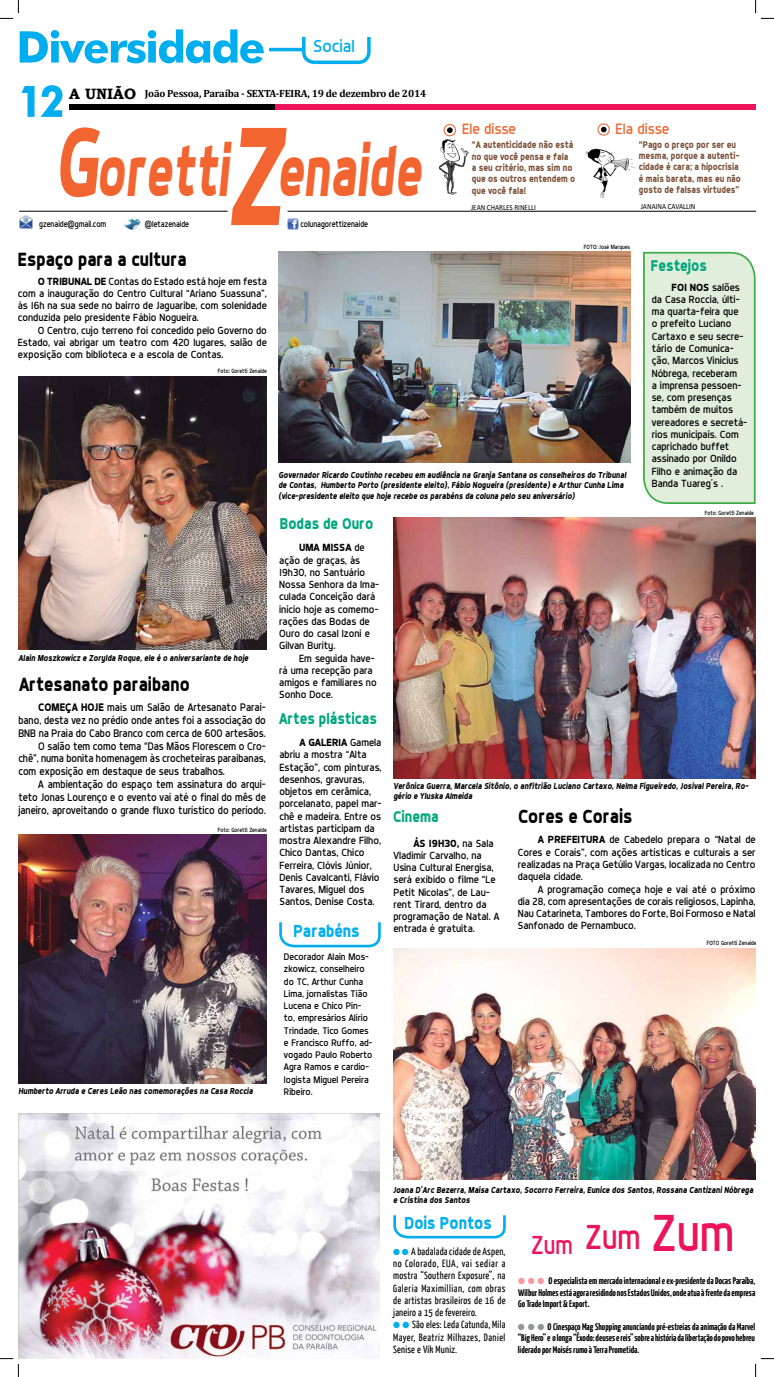
<style>
.page{position:relative;width:774px;height:1377px;background:#fff}
.page>*{position:absolute;margin:0;border:0;box-sizing:border-box;transform-origin:0 0}
.t1{font:italic 700 70.79px "Dyno";color:#f26531;scale:.7 1}
.t2{font:26.25px "Dyno";color:#ed145b;scale:.9 1}
.t3{font:700 19.25px "Dyno";color:#000;scale:.9 1}
.t4{font:700 17.5px "Dyno";color:#00aeef;scale:.9 1}
.t5{font:17.5px "Dyno";color:#00aeef}
.t6{font:700 15.75px "Dyno";color:#00a77e;scale:.9 1}
.t7{font:15.05px "Dyno";color:#f26531}
.t8{font:11.03px "Dyno";color:#000;scale:.95 1}
.t9{font:10.5px/12.2px "Dyno";color:#000}
.t10{font:10.5px/12.2px "Yanone Kaffeesatz";letter-spacing:.025em;color:#000;text-align:justify}
.t11{font:700 10.5px "Cambria";letter-spacing:-.02em;color:#000}
.t12{font:700 9.62px/11.5px "Yanone Kaffeesatz";color:#000;text-align:justify}
.t13{font:9.62px/12.2px "Dyno";color:#000}
.t14{font:700 9.62px/11.4px "Dyno";color:#7e543c;scale:.9 1}
.t15{font:italic 700 8.75px/10.5px "Dyno";color:#000;scale:.9 1}
.t16{font:8.75px "Dyno";color:#000;scale:.9 1}
.t17{font:7.88px "Calibri";color:#000;scale:.9 1}
.t18{font:6.12px "Dyno";color:#000;scale:.9 1}
.s1{font-family:"Bookman Old Style";font-size:14.96px}
.s2{font-size:100.54px}
.s3{font-size:140.35px}
.s4{font-weight:700}
.s5{font-size:52.5px}
</style>
<div class="page">
<svg style="left:20px;top:29px;width:244px;height:34px"></svg>
<div style="left:69px;top:104px;width:206px;height:5px;background:#000"></div>
<div style="left:275px;top:104px;width:480px;height:5px;background:#ed145b"></div>
<svg style="left:302px;top:37px;width:68px;height:27px"></svg>
<hr style="left:269px;top:48px;width:34px;height:3px;background:#00aeef">
<svg style="left:21px;top:85px;width:41px;height:32px"></svg>
<hr style="left:19px;top:211px;width:208px;height:1px;background:#000">
<hr style="left:287px;top:211px;width:468px;height:1px;background:#000">
<svg style="left:444px;top:124px;width:11px;height:12px"></svg>
<div style="left:443px;top:124px;width:13px;height:12px;border:1px solid #f26531;border-radius:50%"></div>
<svg style="left:598px;top:124px;width:11px;height:11px"></svg>
<div style="left:597px;top:123px;width:12px;height:13px;border:1px solid #f26531;border-radius:50%"></div>
<svg style="left:447px;top:127px;width:5px;height:6px"></svg>
<svg style="left:600px;top:127px;width:6px;height:5px"></svg>
<img style="left:585px;top:148px;width:50px;height:50px">
<img style="left:439px;top:140px;width:29px;height:55px">
<img style="left:123px;top:219px;width:18px;height:10px">
<img style="left:19px;top:215px;width:14px;height:14px">
<svg style="left:287px;top:219px;width:11px;height:10px"></svg>
<svg style="left:279px;top:922px;width:102px;height:26px"></svg>
<svg style="left:393px;top:1215px;width:113px;height:24px"></svg>
<svg style="left:643px;top:251px;width:112px;height:253px;background:#d6e9d2"></svg>
<img style="left:18px;top:1113px;width:361px;height:245px">
<img style="left:18px;top:377px;width:248px;height:272px">
<img style="left:393px;top:517px;width:362px;height:261px">
<img style="left:18px;top:834px;width:248px;height:248px">
<img style="left:278px;top:252px;width:352px;height:211px">
<img style="left:393px;top:948px;width:362px;height:231px">
<svg style="left:0;top:0;width:19px;height:19px"></svg>
<svg style="left:0;top:1357px;width:19px;height:19px"></svg>
<svg style="left:755px;top:0;width:18px;height:19px"></svg>
<svg style="left:755px;top:1358px;width:18px;height:18px"></svg>
<h3 class="t5" style="left:313px;top:36px;width:43px">Social</h3>
<p class="t11" style="left:69px;top:86px;width:358px"><span class="s1">A UNIÃO</span> João Pessoa, Paraíba - SEXTA-FEIRA, 19 de dezembro de 2014</p>
<h1 class="t1" style="left:54px;top:129px;width:525px"><span class="s2">G</span>oretti<span class="s3">Z</span>enaide</h1>
<p class="t16" style="left:39px;top:218px;width:76px">gzenaide@gmail.com</p>
<p class="t16" style="left:145px;top:219px;width:51px">@letazenaide</p>
<p class="t16" style="left:300px;top:219px;width:77px">colunagorettizenaide</p>
<h3 class="t7" style="left:462px;top:120px;width:55px">Ele disse</h3>
<h3 class="t7" style="left:615px;top:120px;width:55px">Ela disse</h3>
<p class="t14" style="left:472px;top:139px;width:116px">“A autenticidade não está no que você pensa e fala a seu critério, mas sim no que os outros entendem o que você fala!</p>
<p class="t14" style="left:638px;top:138px;width:115px">“Pago o preço por ser eu mesma, porque a autenti&shy;cidade é cara; a hipocrisia é mais barata, mas eu não gosto de falsas virtudes”</p>
<p class="t17" style="left:471px;top:202px;width:73px">JEAN CHARLES RINELLI</p>
<p class="t17" style="left:640px;top:201px;width:62px">JANAINA CAVALLIN</p>
<h3 class="t3" style="left:18px;top:247px;width:189px">Espaço para a cultura</h3>
<p class="t9" style="left:18px;top:275px;width:250px;text-align:justify;text-indent:20px"><span class="s4">O TRIBUNAL DE</span> Contas do Estado está hoje em festa com a inauguração do Centro Cultural “Ariano Suassuna”, às 16h na sua sede no bairro de Jaguaribe, com solenidade conduzida pelo presidente Fábio Nogueira.</p>
<p class="t9" style="left:18px;top:324px;width:250px;text-align:justify;text-indent:20px">O Centro, cujo terreno foi concedido pelo Governo do Estado, vai abrigar um teatro com 420 lugares, salão de exposição com biblioteca e a escola de Contas.</p>
<p class="t18" style="left:218px;top:367px;width:56px">Foto: Goretti Zenaide</p>
<p class="t15" style="left:19px;top:652px;width:257px">Alain Moszkowicz e Zorylda Roque, ele é o aniversariante de hoje</p>
<h3 class="t3" style="left:19px;top:672px;width:191px">Artesanato paraibano</h3>
<p class="t8" style="left:38px;top:700px;width:241px"><span class="s4">COMEÇA HOJE</span> mais um Salão de Artesanato Parai-</p>
<p class="t8" style="left:18px;top:713px;width:262px">bano, desta vez no prédio onde antes foi a associação do</p>
<p class="t8" style="left:18px;top:726px;width:262px">BNB na Praia do Cabo Branco com cerca de 600 artesãos.</p>
<p class="t8" style="left:38px;top:739px;width:241px">O salão tem como tema “Das Mãos Florescem o Cro-</p>
<p class="t8" style="left:18px;top:752px;width:262px">chê”, numa bonita homenagem às crocheteiras paraibanas,</p>
<p class="t8" style="left:18px;top:765px;width:219px">com exposição em destaque de seus trabalhos.</p>
<p class="t8" style="left:38px;top:778px;width:241px">A ambientação do espaço tem assinatura do arqui-</p>
<p class="t8" style="left:18px;top:790px;width:262px">teto Jonas Lourenço e o evento vai até o final do mês de</p>
<p class="t8" style="left:18px;top:803px;width:262px">janeiro, aproveitando o grande fluxo turístico do período.</p>
<p class="t18" style="left:218px;top:826px;width:56px">Foto: Goretti Zenaide</p>
<p class="t15" style="left:18px;top:1085px;width:262px">Humberto Arruda e Ceres Leão nas comemorações na Casa Roccia</p>
<p class="t18" style="left:584px;top:243px;width:53px">FOTO: José Marques</p>
<p class="t15" style="left:278px;top:469px;width:388px">Governador Ricardo Coutinho recebeu em audiência na Granja Santana os conselheiros do Tribunal de Contas, Humberto Porto (presidente eleito), Fábio Nogueira (presidente) e Arthur Cunha Lima (vice-presidente eleito que hoje recebe os parabéns da coluna pelo seu aniversário)</p>
<h3 class="t6" style="left:280px;top:514px;width:105px">Bodas de Ouro</h3>
<p class="t9" style="left:279px;top:541px;width:101px;text-indent:20px"><span class="s4">UMA MISSA</span> de ação de graças, às<br>19h30, no Santuário<br>Nossa Senhora da Ima&shy;culada Conceição dará início hoje as comemo&shy;rações das Bodas de<br>Ouro do casal Izoni e<br>Gilvan Burity.</p>
<p class="t9" style="left:279px;top:651px;width:99px;text-indent:20px">Em seguida have&shy;rá uma recepção para amigos e familiares no<br>Sonho Doce.</p>
<h3 class="t6" style="left:650px;top:255px;width:64px">Festejos</h3>
<p class="t9" style="left:651px;top:281px;width:97px;text-indent:20px"><span class="s4">FOI NOS</span> salões da Casa Roccia, últi&shy;ma quarta-feira que<br>o prefeito Luciano<br>Cartaxo e seu secre&shy;tário de Comunica&shy;ção, Marcos Vinícius<br>Nóbrega, receberam<br>a imprensa pessoen&shy;se, com presenças também de muitos vereadores e secretá&shy;rios municipais. Com caprichado buffet assinado por Onildo<br>Filho e animação da<br>Banda Tuareg´s .</p>
<p class="t18" style="left:704px;top:509px;width:56px">Foto: Goretti Zenaide</p>
<h3 class="t6" style="left:279px;top:709px;width:110px">Artes plásticas</h3>
<p class="t9" style="left:279px;top:736px;width:104px;text-indent:20px"><span class="s4">A GALERIA</span> Gamela abriu a mostra “Alta<br>Estação”, com pinturas, desenhos, gravuras, objetos em cerâmica, porcelanato, papel mar&shy;chê e madeira. Entre os artistas participam da mostra Alexandre Filho,<br>Chico Dantas, Chico<br>Ferreira, Clóvis Júnior,<br>Denis Cavalcanti, Flávio<br>Tavares, Miguel dos<br>Santos, Denise Costa.</p>
<h3 class="t4" style="left:293px;top:920px;width:75px">Parabéns</h3>
<p class="t13" style="left:284px;top:950px;width:90px">Decorador Alain Mos&shy;zkowicz, conselheiro do TC, Arthur Cunha<br>Lima, jornalistas Tião<br>Lucena e Chico Pin&shy;to, empresários Alírio<br>Trindade, Tico Gomes e Francisco Ruffo, ad&shy;vogado Paulo Roberto<br>Agra Ramos e cardio&shy;logista Miguel Pereira<br>Ribeiro.</p>
<p class="t15" style="left:393px;top:780px;width:396px">Verônica Guerra, Marcela Sitônio, o anfitrião Luciano Cartaxo, Nelma Figueiredo, Josival Pereira, Ro&shy;gério e Yluska Almeida</p>
<h3 class="t6" style="left:393px;top:807px;width:52px">Cinema</h3>
<h3 class="t3" style="left:518px;top:804px;width:129px">Cores e Corais</h3>
<p class="t9" style="left:393px;top:836px;width:107px;text-indent:20px"><span class="s4">ÁS 19H30,</span> na Sala<br>Vladimir Carvalho, na<br>Usina Cultural Energisa, será exibido o filme “Le<br>Petit Nicolas”, de Lau&shy;rent Tirard, dentro da programação de Natal. A entrada é gratuita.</p>
<p class="t9" style="left:517px;top:833px;width:239px;text-align:justify;text-indent:20px"><span class="s4">A PREFEITURA</span> de Cabedelo prepara o “Natal de Cores e Corais”, com ações artísticas e culturais a ser realizadas na Praça Getúlio Vargas, localizada no Centro daquela cidade.</p>
<p class="t9" style="left:517px;top:882px;width:239px;text-align:justify;text-indent:20px">A programação começa hoje e vai até o próximo dia 28, com apresentações de corais religiosos, Lapinha, Nau Catarineta, Tambores do Forte, Boi Formoso e Natal Sanfonado de Pernambuco.</p>
<p class="t18" style="left:706px;top:938px;width:57px">FOTO Goretti Zenaide</p>
<p class="t15" style="left:393px;top:1184px;width:401px">Joana D´Arc Bezerra, Maisa Cartaxo, Socorro Ferreira, Eunice dos Santos, Rossana Cantizani Nóbrega e Cristina dos Santos</p>
<h3 class="t4" style="left:404px;top:1211px;width:99px">Dois Pontos</h3>
<p class="t10" style="left:393px;top:1244px;width:114px;text-indent:18px">A badalada cidade de Aspen, no Colorado, EUA, vai sediar a mostra “Southern Exposure”, na Galeria Maximillian, com obras de artistas brasileiros de 16 de janeiro a 15 de fevereiro.</p>
<p class="t10" style="left:393px;top:1317px;width:114px;text-indent:19px">São eles: Leda Catunda, Mila Mayer, Beatriz Milhazes, Daniel Senise e Vik Muniz.</p>
<h2 class="t2" style="left:531px;top:1229px;width:227px">Zum <sup>Zum</sup> <span class="s5">Zum</span></h2>
<p class="t12" style="left:518px;top:1274px;width:238px;text-indent:30px">O especialista em mercado internacional e ex-presidente da Docas Paraíba, Wilbur Holmes está agora residindo nos Estados Unidos, onde atua à frente da empresa Go Trade Import &amp; Export.</p>
<p class="t12" style="left:518px;top:1320px;width:239px;text-indent:30px">O Cinespaço Mag Shopping anunciando pré-estreias da animação da Marvel “Big Hero” e o longa “Êxodo: deuses e reis” sobre a história da libertação do povo hebreu liderado por Moisés rumo à Terra Prometida.</p>
</div>
